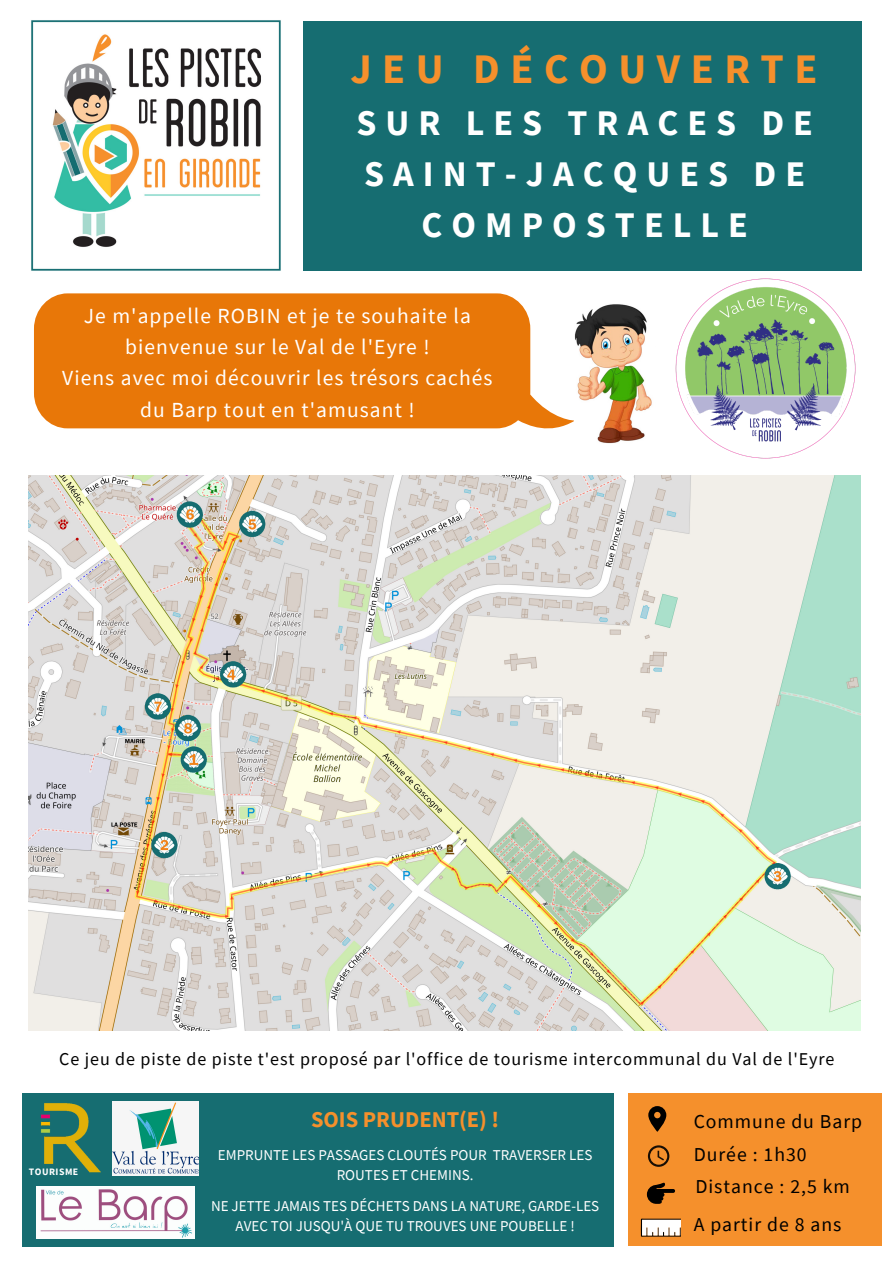
<style>
.page{position:relative;width:894px;height:1264px;background:#fff}
.page>*{position:absolute;margin:0;border:0;box-sizing:border-box;transform-origin:0 0}
.t1{font:700 42px "Source Sans Pro";letter-spacing:.25em;color:#f5902c}
.t2{font:700 36px/51px "Source Sans Pro";letter-spacing:.25em;color:#fff;text-align:center}
.t3{font:700 22.5px "Source Sans Pro";color:#f5902c}
.t4{font:21.45px/31.3px "Source Sans Pro";letter-spacing:.05em;color:#fff;text-align:center}
.t5{font:19.65px "Source Sans Pro";letter-spacing:.05em;color:#000}
.t6{font:18px "Source Sans Pro";letter-spacing:.05em;color:#000}
.t7{font:15px/20.2px "Source Sans Pro";color:#fff;text-align:center}
.t8{font:700 9.75px "Source Sans Pro";letter-spacing:.05em;color:#fff}
</style>
<div class="page">
<div style="left:303px;top:22px;width:558px;height:249px;background:#166d71"></div>
<div style="left:628px;top:1093px;width:253px;height:153px;background:#f5902c"></div>
<img style="left:31px;top:20px;width:250px;height:251px">
<div style="left:23px;top:1093px;width:590px;height:153px;background:#166d71"></div>
<svg style="left:648px;top:1106px;width:18px;height:25px"></svg>
<svg style="left:647px;top:1145px;width:22px;height:21px"></svg>
<svg style="left:646px;top:1182px;width:29px;height:21px"></svg>
<svg style="left:640px;top:1218px;width:40px;height:18px"></svg>
<img style="left:40px;top:1103px;width:61px;height:70px">
<svg style="left:34px;top:293px;width:540px;height:136px;background:#e9821d"></svg>
<img style="left:574px;top:304px;width:78px;height:139px">
<img style="left:113px;top:1101px;width:85px;height:73px">
<img style="left:675px;top:278px;width:181px;height:181px">
<img style="left:36px;top:1186px;width:159px;height:52px">
<img style="left:28px;top:475px;width:832px;height:555px">
<p class="t1" style="left:350px;top:41px;width:468px">JEU DÉCOUVERTE</p>
<p class="t2" style="left:356px;top:97px;width:458px">SUR LES TRACES DE<br>SAINT-JACQUES DE<br>COMPOSTELLE</p>
<p class="t4" style="left:84px;top:299px;width:388px">Je m'appelle ROBIN et je te souhaite la bienvenue sur le Val de l'Eyre !</p>
<p class="t4" style="left:62px;top:362px;width:432px">Viens avec moi découvrir les trésors cachés du Barp tout en t'amusant !</p>
<p class="t6" style="left:59px;top:1047px;width:776px">Ce jeu de piste de piste t'est proposé par l'office de tourisme intercommunal du Val de l'Eyre</p>
<p class="t8" style="left:29px;top:1164px;width:51px">TOURISME</p>
<p class="t3" style="left:311px;top:1105px;width:190px">SOIS PRUDENT(E) !</p>
<p class="t7" style="left:218px;top:1144px;width:376px">EMPRUNTE LES PASSAGES CLOUTÉS POUR TRAVERSER LES<br>ROUTES ET CHEMINS.</p>
<p class="t7" style="left:211px;top:1195px;width:389px">NE JETTE JAMAIS TES DÉCHETS DANS LA NATURE, GARDE-LES<br>AVEC TOI JUSQU'À QUE TU TROUVES UNE POUBELLE !</p>
<p class="t5" style="left:693px;top:1108px;width:170px">Commune du Barp</p>
<p class="t5" style="left:693px;top:1141px;width:114px">Durée : 1h30</p>
<p class="t5" style="left:695px;top:1173px;width:156px">Distance : 2,5 km</p>
<p class="t5" style="left:693px;top:1211px;width:149px">A partir de 8 ans</p>
</div>
